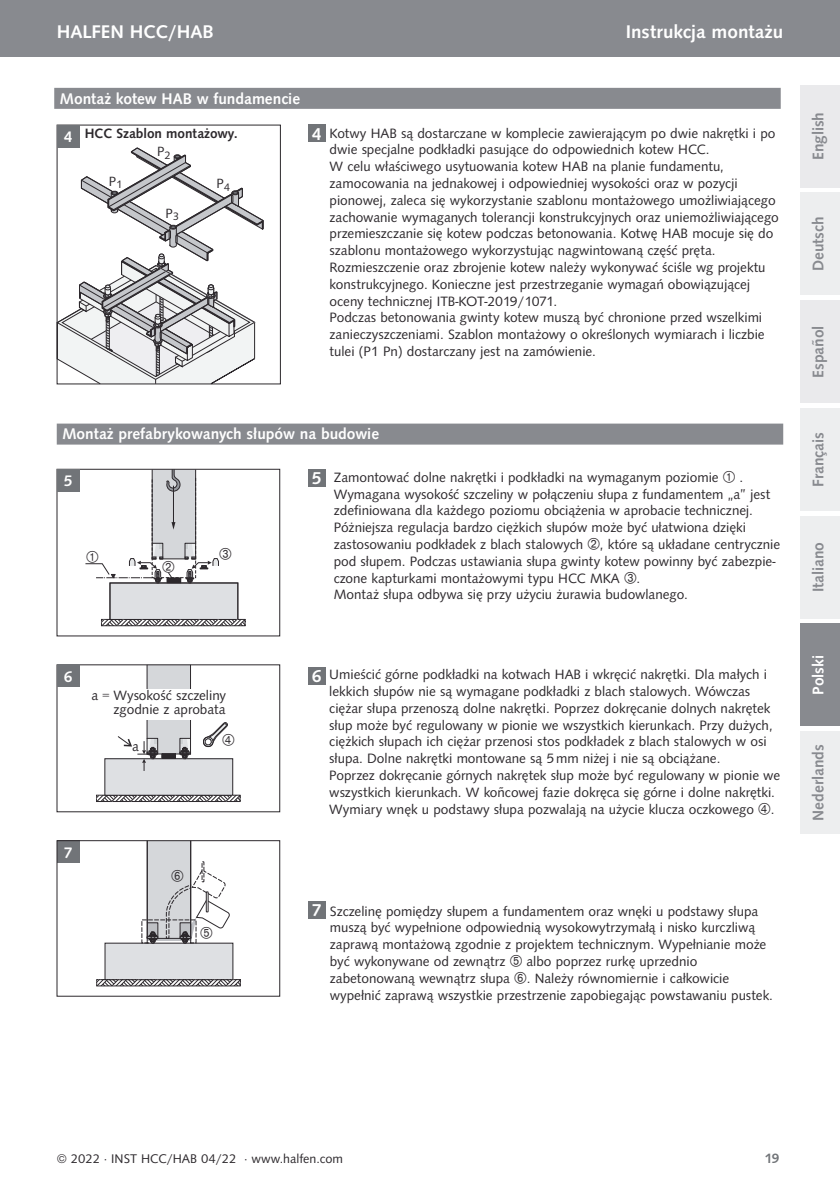
<style>
.page{position:relative;width:840px;height:1191px;background:#fff}
.page>*{position:absolute;margin:0;border:0;box-sizing:border-box;transform-origin:0 0}
.t1{font:500 19px "Syntax TOT";color:#fff}
.t2{font:500 16px "Syntax TOT";color:#fff}
.t3{font:500 16px "Syntax TOT";color:#888a8f}
.t4{font:14px/16.8px "Syntax TOT";color:#2c282c}
.t5{font:500 14px "Syntax TOT";color:#2c282c}
.t6{font:500 14px "Syntax TOT";color:#717478}
.t7{font:13.8px "Syntax TOT";color:#2c282c}
.t8{font:13px "Syntax TOT";color:#2c282c}
.s1{font-size:16px;color:#fff}
.s2{font-weight:500;font-size:18px;color:#fff}
</style>
<div class="page">
<div style="left:54px;top:88px;width:726px;height:21px;background:#888a8f"></div>
<div style="left:308px;top:469px;width:17px;height:17px;background:#717478"></div>
<div style="left:308px;top:901px;width:17px;height:17px;background:#717478"></div>
<div style="left:308px;top:667px;width:17px;height:17px;background:#717478"></div>
<div style="left:308px;top:125px;width:17px;height:17px;background:#717478"></div>
<div style="left:57px;top:423px;width:725px;height:21px;background:#888a8f"></div>
<svg style="left:59px;top:147px;width:205px;height:235px"></svg>
<div style="left:57px;top:125px;width:22px;height:22px;background:#717478"></div>
<div style="left:110px;top:583px;width:128px;height:36px;background:#dee0e3"></div>
<div style="left:109px;top:582px;width:129px;height:38px;border:1px solid #2c282c"></div>
<svg style="left:101px;top:619px;width:144px;height:7px"></svg>
<div style="left:57px;top:469px;width:223px;height:167px;border:1px solid #2c282c"></div>
<div style="left:57px;top:469px;width:22px;height:23px;background:#717478"></div>
<div style="left:105px;top:758px;width:127px;height:37px;background:#dee0e3"></div>
<div style="left:104px;top:758px;width:129px;height:37px;border:1px solid #2c282c"></div>
<svg style="left:117px;top:666px;width:74px;height:105px"></svg>
<svg style="left:96px;top:795px;width:144px;height:7px"></svg>
<div style="left:91px;top:689px;width:145px;height:30px;background:#fff"></div>
<div style="left:57px;top:840px;width:22px;height:23px;background:#717478"></div>
<div style="left:57px;top:664px;width:22px;height:23px;background:#717478"></div>
<div style="left:57px;top:840px;width:223px;height:156px;border:1px solid #2c282c"></div>
<div style="left:0;top:0;width:839px;height:57px;background:#888a8f"></div>
<div style="left:799px;top:193px;width:40px;height:102px;background:#edeeef"></div>
<div style="left:799px;top:516px;width:40px;height:102px;background:#edeeef"></div>
<div style="left:799px;top:85px;width:40px;height:102px;background:#eaeaec"></div>
<div style="left:799px;top:408px;width:40px;height:102px;background:#edeeef"></div>
<div style="left:799px;top:731px;width:40px;height:102px;background:#edeeef"></div>
<div style="left:799px;top:624px;width:40px;height:102px;background:#888a8f"></div>
<div style="left:799px;top:300px;width:40px;height:103px;background:#eaeaec"></div>
<svg style="left:85px;top:469px;width:146px;height:114px"></svg>
<svg style="left:203px;top:722px;width:25px;height:26px"></svg>
<svg style="left:96px;top:840px;width:144px;height:146px"></svg>
<h1 class="t1" style="left:57px;top:25px;width:158px">HALFEN HCC/HAB</h1>
<h1 class="t1" style="left:625px;top:25px;width:159px">Instrukcja montażu</h1>
<p class="t2" style="left:60px;top:92px;width:241px">Montaż kotew HAB w fundamencie</p>
<p class="t5" style="left:64px;top:128px;width:175px"><span class="s1">4</span> HCC Szablon montażowy.</p>
<p class="t7" style="left:109px;top:176px;width:15px">P<sub>1</sub></p>
<p class="t7" style="left:157px;top:146px;width:15px">P<sub>2</sub></p>
<p class="t7" style="left:165px;top:208px;width:15px">P<sub>3</sub></p>
<p class="t7" style="left:216px;top:178px;width:15px">P<sub>4</sub></p>
<p class="t4" style="left:329px;top:126px;width:450px;text-indent:-18px"><span class="s2">4</span> Kotwy HAB są dostarczane w komplecie zawierającym po dwie nakrętki i po dwie specjalne podkładki pasujące do odpowiednich kotew HCC.<br>W celu właściwego usytuowania kotew HAB na planie fundamentu, zamocowania na jednakowej i odpowiedniej wysokości oraz w pozycji pionowej, zaleca się wykorzystanie szablonu montażowego umożliwiającego zachowanie wymaganych tolerancji konstrukcyjnych oraz uniemożliwiającego przemieszczanie się kotew podczas betonowania. Kotwę HAB mocuje się do szablonu montażowego wykorzystując nagwintowaną część pręta.<br>Rozmieszczenie oraz zbrojenie kotew należy wykonywać ściśle wg projektu konstrukcyjnego. Konieczne jest przestrzeganie wymagań obowiązującej oceny technicznej ITB-KOT-2019/1071.<br>Podczas betonowania gwinty kotew muszą być chronione przed wszelkimi zanieczyszczeniami. Szablon montażowy o określonych wymiarach i liczbie tulei (P1 Pn) dostarczany jest na zamówienie.</p>
<p class="t2" style="left:62px;top:428px;width:318px">Montaż prefabrykowanych słupów na budowie</p>
<p class="t2" style="left:64px;top:475px;width:10px">5</p>
<p class="t2" style="left:64px;top:670px;width:10px">6</p>
<p class="t4" style="left:91px;top:689px;width:136px;line-height:14px;text-align:right">a = Wysokość szczeliny zgodnie z aprobata</p>
<p class="t4" style="left:132px;top:738px;width:8px">a</p>
<p class="t2" style="left:64px;top:846px;width:10px">7</p>
<p class="t4" style="left:312px;top:470px;width:408px"><span class="s2">5</span> Zamontować dolne nakrętki i podkładki na wymaganym poziomie</p>
<p class="t4" style="left:333px;top:470px;width:447px;text-indent:405px">.<br>Wymagana wysokość szczeliny w połączeniu słupa z fundamentem „a” jest zdefiniowana dla każdego poziomu obciążenia w aprobacie technicznej.<br>Póżniejsza regulacja bardzo ciężkich słupów może być ułatwiona dzięki zastosowaniu podkładek z blach stalowych , które są układane centrycznie pod słupem. Podczas ustawiania słupa gwinty kotew powinny być zabezpie&shy;czone kapturkami montażowymi typu HCC MKA .<br>Montaż słupa odbywa się przy użyciu żurawia budowlanego.</p>
<p class="t4" style="left:329px;top:667px;width:452px;text-indent:-17px"><span class="s2">6</span> Umieścić górne podkładki na kotwach HAB i wkręcić nakrętki. Dla małych i lekkich słupów nie są wymagane podkładki z blach stalowych. Wówczas ciężar słupa przenoszą dolne nakrętki. Poprzez dokręcanie dolnych nakrętek słup może być regulowany w pionie we wszystkich kierunkach. Przy dużych, ciężkich słupach ich ciężar przenosi stos podkładek z blach stalowych w osi słupa. Dolne nakrętki montowane są 5 mm niżej i nie są obciążane.<br>Poprzez dokręcanie górnych nakrętek słup może być regulowany w pionie we wszystkich kierunkach. W koñcowej fazie dokręca się górne i dolne nakrętki.<br>Wymiary wnęk u podstawy słupa pozwalają na użycie klucza oczkowego .</p>
<p class="t4" style="left:330px;top:903px;width:437px;text-indent:-18px"><span class="s2">7</span> Szczelinę pomiędzy słupem a fundamentem oraz wnęki u podstawy słupa muszą być wypełnione odpowiednią wysokowytrzymałą i nisko kurczliwą zaprawą montażową zgodnie z projektem technicznym. Wypełnianie może być wykonywane od zewnątrz</p>
<p class="t4" style="left:330px;top:954px;width:444px;text-indent:196px">albo poprzez rurkę uprzednio zabetonowaną wewnątrz słupa . Należy równomiernie i całkowicie wypełnić zaprawą wszystkie przestrzenie zapobiegając powstawaniu pustek.</p>
<p class="t3" style="left:811px;top:160px;width:49px;rotate:-90deg">English</p>
<p class="t3" style="left:811px;top:271px;width:56px;rotate:-90deg">Deutsch</p>
<p class="t3" style="left:811px;top:378px;width:54px;rotate:-90deg">Español</p>
<p class="t3" style="left:811px;top:487px;width:56px;rotate:-90deg">Français</p>
<p class="t3" style="left:811px;top:592px;width:52px;rotate:-90deg">Italiano</p>
<p class="t2" style="left:811px;top:694px;width:41px;rotate:-90deg">Polski</p>
<p class="t3" style="left:811px;top:821px;width:78px;rotate:-90deg">Nederlands</p>
<p class="t8" style="left:57px;top:1153px;width:287px">© 2022 · INST HCC/HAB 04/22 · www.halfen.com</p>
<p class="t6" style="left:764px;top:1152px;width:16px">19</p>
</div>
